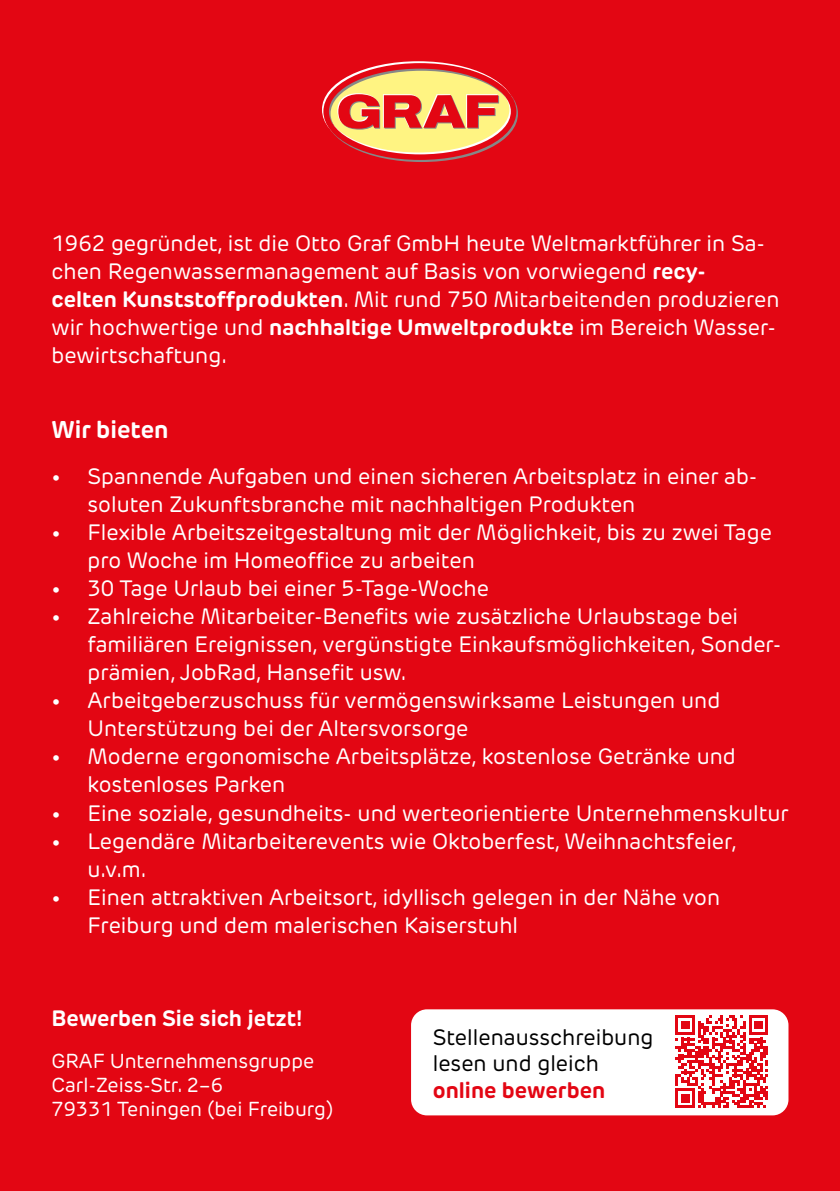
<style>
.page{position:relative;width:840px;height:1191px;background:#fff}
.page>*{position:absolute;margin:0;border:0;box-sizing:border-box;transform-origin:0 0}
.t1{font:700 24px "New Rubrik Edge";color:#fff}
.t2{font:22px/28px "New Rubrik Edge";color:#fff}
.t3{font:22px/26.4px "New Rubrik Edge";color:#000}
.t4{font:700 22px "New Rubrik Edge";color:#fff}
.t5{font:700 22px "New Rubrik Edge";color:#e30613}
.t6{font:20px/24px "New Rubrik Edge";color:#fff}
.s1{font-weight:700}
</style>
<div class="page">
<div style="left:0;top:0;width:839px;height:1191px;background:#e30613"></div>
<div style="left:411px;top:1009px;width:377px;height:106px;background:#fff;border-radius:16px"></div>
<svg style="left:675px;top:1015px;width:93px;height:93px"></svg>
<svg style="left:322px;top:61px;width:195px;height:101px"></svg>
<p class="t2" style="left:51px;top:229px;width:729px">1962 gegründet, ist die Otto Graf GmbH heute Weltmarktführer in Sa&shy;chen Regenwassermanagement auf Basis von vorwiegend <span class="s1">recy-<br>celten Kunststoffprodukten</span>. Mit rund 750 Mitarbeitenden produzieren wir hochwertige und <span class="s1">nachhaltige Umweltprodukte</span> im Bereich Wasser&shy;bewirtschaftung.</p>
<p class="t1" style="left:51px;top:415px;width:118px">Wir bieten</p>
<p class="t2" style="left:87px;top:462px;width:671px;text-indent:-36px">• Spannende Aufgaben und einen sicheren Arbeitsplatz in einer ab&shy;soluten Zukunftsbranche mit nachhaltigen Produkten</p>
<p class="t2" style="left:87px;top:518px;width:685px;text-indent:-36px">• Flexible Arbeitszeitgestaltung mit der Möglichkeit, bis zu zwei Tage pro Woche im Homeoffice zu arbeiten</p>
<p class="t2" style="left:51px;top:574px;width:438px">• 30 Tage Urlaub bei einer 5-Tage-Woche</p>
<p class="t2" style="left:87px;top:602px;width:695px;text-indent:-36px">• Zahlreiche Mitarbeiter-Benefits wie zusätzliche Urlaubstage bei familiären Ereignissen, vergünstigte Einkaufsmöglichkeiten, Sonder&shy;prämien, JobRad, Hansefit usw.</p>
<p class="t2" style="left:87px;top:686px;width:634px;text-indent:-36px">• Arbeitgeberzuschuss für vermögenswirksame Leistungen und<br>Unterstützung bei der Altersvorsorge</p>
<p class="t2" style="left:87px;top:742px;width:649px;text-indent:-36px">• Moderne ergonomische Arbeitsplätze, kostenlose Getränke und kostenloses Parken</p>
<p class="t2" style="left:51px;top:798px;width:738px">• Eine soziale, gesundheits- und werteorientierte Unternehmenskultur</p>
<p class="t2" style="left:87px;top:826px;width:650px;text-indent:-36px">• Legendäre Mitarbeiterevents wie Oktoberfest, Weihnachtsfeier, u.v.m.</p>
<p class="t2" style="left:87px;top:883px;width:633px;text-indent:-36px">• Einen attraktiven Arbeitsort, idyllisch gelegen in der Nähe von<br>Freiburg und dem malerischen Kaiserstuhl</p>
<p class="t4" style="left:51px;top:1004px;width:252px">Bewerben Sie sich jetzt!</p>
<p class="t6" style="left:51px;top:1048px;width:283px">GRAF Unternehmensgruppe<br>Carl-Zeiss-Str. 2–6<br>79331 Teningen (bei Freiburg)</p>
<p class="t3" style="left:432px;top:1024px;width:222px">Stellenausschreibung lesen und gleich</p>
<p class="t5" style="left:432px;top:1076px;width:174px">online bewerben</p>
</div>
